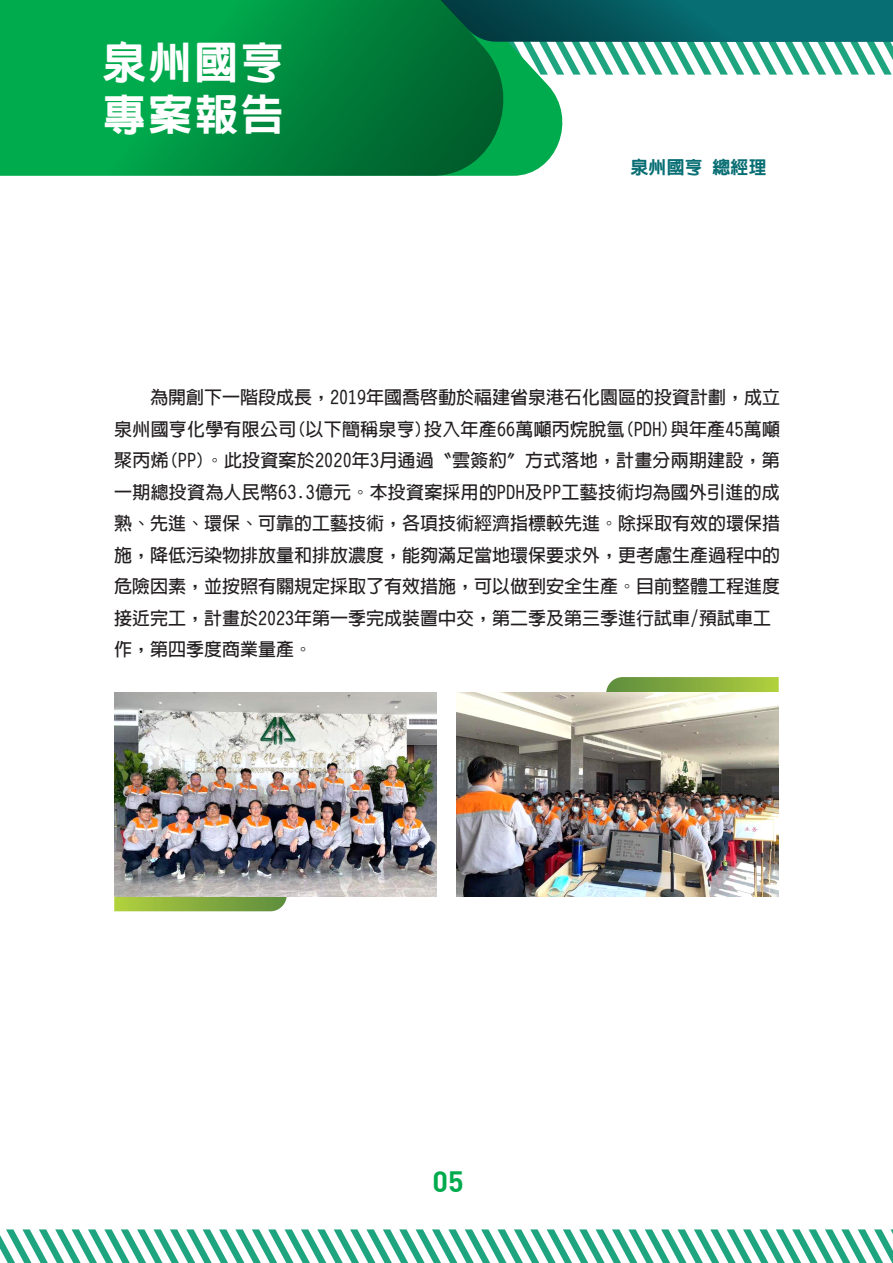
<style>
.page{position:relative;width:893px;height:1263px;background:#fff}
.page>*{position:absolute;margin:0;border:0;box-sizing:border-box;transform-origin:0 0}
.t1{font:800 43.8px/52.7px "AR Hei B5";letter-spacing:.05em;color:#fff}
.t2{font:28.8px "DIN Bold";color:#00ab4d}
.t3{font:700 18px/31.5px "AR Hei B5";color:#231f20}
.t4{font:800 18px "AR Hei B5";letter-spacing:.015em;color:#076e73}
</style>
<div class="page">
<svg style="left:503px;top:75px;width:60px;height:101px;fill:#00ab4d"></svg>
<svg style="left:503px;top:0;width:390px;height:75px"></svg>
<svg style="left:0;top:0;width:503px;height:176px;background:#008f41"></svg>
<svg style="left:0;top:1229px;width:893px;height:34px"></svg>
<svg style="left:114px;top:896px;width:173px;height:15px;background:#8eb14b"></svg>
<svg style="left:606px;top:677px;width:173px;height:15px;background:#8ab043"></svg>
<img style="left:456px;top:692px;width:323px;height:204px">
<img style="left:114px;top:692px;width:323px;height:204px">
<h1 class="t1" style="left:102px;top:36px;width:183px">泉州國亨專案報告</h1>
<p class="t4" style="left:630px;top:158px;width:138px">泉州國亨 總經理</p>
<p class="t3" style="left:114px;top:382px;width:667px;text-indent:36px">為開創下一階段成長，2019年國喬啟動於福建省泉港石化園區的投資計劃，成立泉州國亨化學有限公司(以下簡稱泉亨)投入年產66萬噸丙烷脫氫(PDH)與年產45萬噸聚丙烯(PP)。此投資案於2020年3月通過〝雲簽約〞方式落地，計畫分兩期建設，第一期總投資為人民幣63.3億元。本投資案採用的PDH及PP工藝技術均為國外引進的成熟、先進、環保、可靠的工藝技術，各項技術經濟指標較先進。除採取有效的環保措施，降低污染物排放量和排放濃度，能夠滿足當地環保要求外，更考慮生產過程中的危險因素，並按照有關規定採取了有效措施，可以做到安全生產。目前整體工程進度接近完工，計畫於2023年第一季完成裝置中交，第二季及第三季進行試車/預試車工作，第四季度商業量產。</p>
<h2 class="t2" style="left:432px;top:1162px;width:33px">05</h2>
</div>
